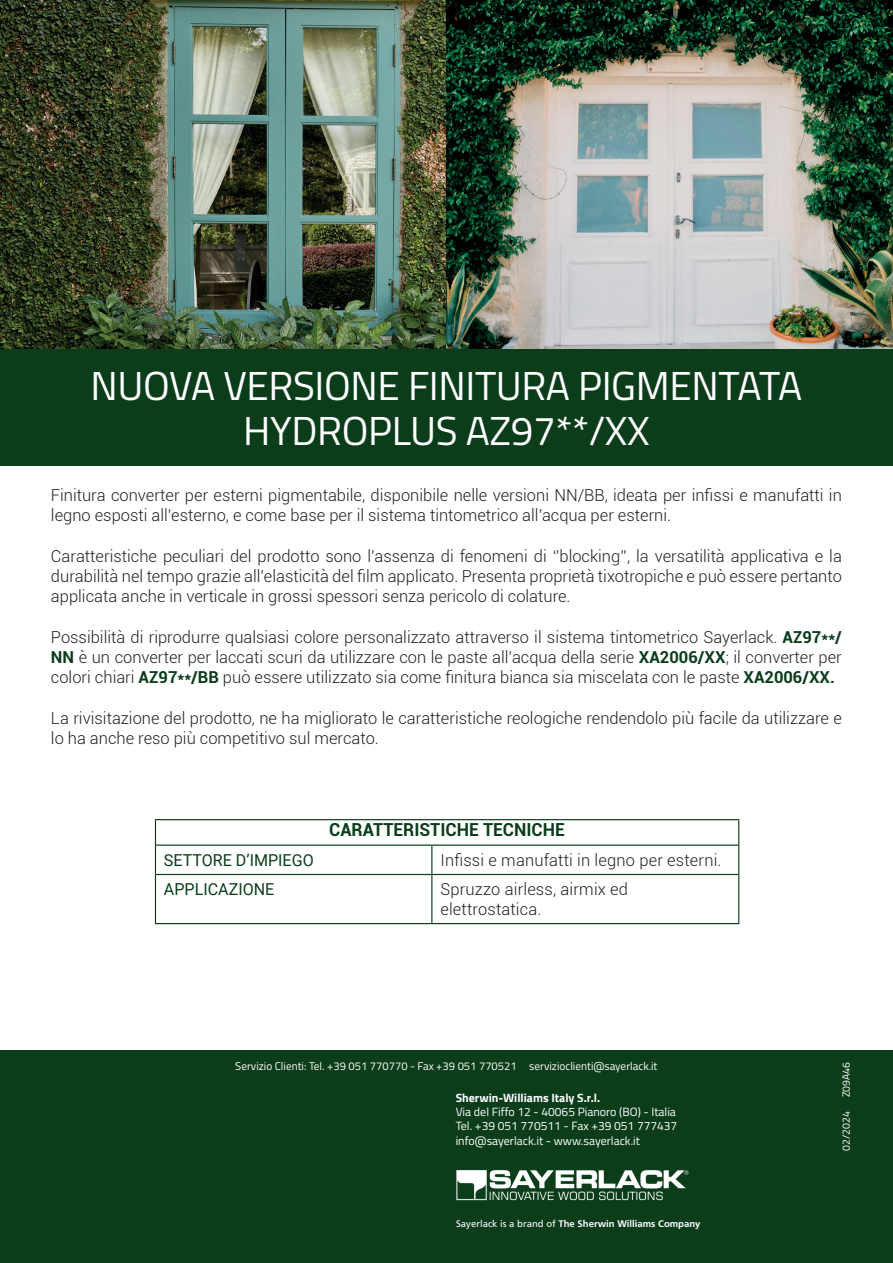
<style>
.page{position:relative;width:893px;height:1263px;background:#fff}
.page>*{position:absolute;margin:0;border:0;box-sizing:border-box;transform-origin:0 0}
.t1{font:40.5px/45px "Titillium";letter-spacing:-.01em;color:#fff;text-align:center}
.t2{font:700 18px "Roboto";color:#0b3d1b}
.t3{font:300 16.5px/20.2px "Roboto";color:#231f20}
.t4{font:16.5px "Roboto";color:#0b3d1b}
.t5{font:12px/14.4px "Titillium";color:#fff;text-align:justify}
.t6{font:700 12px "Titillium";color:#fff}
.t7{font:11.25px "Titillium";color:#fff}
.t8{font:10.5px "Titillium";color:#fff}
.t9{font:700 9.6px "Frutiger LT Std";color:#fff}
.s1{font-weight:700;color:#0b3d1b}
.s2{font-weight:400}
</style>
<div class="page">
<div style="left:0;top:1050px;width:893px;height:213px;background:#0b3d1b"></div>
<div style="left:0;top:349px;width:893px;height:116px;background:#0b3d1b"></div>
<img style="left:0;top:0;width:893px;height:349px">
<hr style="left:155px;top:819px;width:277px;height:1px;background:#0b3d1b">
<hr style="left:432px;top:819px;width:307px;height:1px;background:#0b3d1b">
<hr style="left:156px;top:844px;width:276px;height:2px;background:#0b3d1b">
<hr style="left:432px;top:844px;width:306px;height:2px;background:#0b3d1b">
<hr style="left:156px;top:874px;width:276px;height:1px;background:#0b3d1b">
<hr style="left:432px;top:874px;width:306px;height:1px;background:#0b3d1b">
<hr style="left:155px;top:923px;width:277px;height:1px;background:#0b3d1b">
<hr style="left:432px;top:923px;width:307px;height:1px;background:#0b3d1b">
<svg style="left:155px;top:820px;width:1px;height:54px"></svg>
<svg style="left:431px;top:846px;width:1px;height:28px"></svg>
<svg style="left:738px;top:820px;width:1px;height:54px"></svg>
<hr style="left:155px;top:874px;width:1px;height:49px;background:#0b3d1b">
<hr style="left:431px;top:875px;width:1px;height:48px;background:#0b3d1b">
<hr style="left:738px;top:874px;width:1px;height:49px;background:#0b3d1b">
<img style="left:456px;top:1170px;width:233px;height:30px">
<h1 class="t1" style="left:91px;top:361px;width:713px">NUOVA VERSIONE FINITURA PIGMENTATA<br>HYDROPLUS AZ97**/XX</h1>
<p class="t3" style="left:51px;top:484px;width:792px">Finitura converter per esterni pigmentabile, disponibile nelle versioni NN/BB, ideata per infissi e manufatti in legno esposti all’esterno, e come base per il sistema tintometrico all’acqua per esterni.</p>
<p class="t3" style="left:51px;top:545px;width:792px;text-align:justify">Caratteristiche peculiari del prodotto sono l’assenza di fenomeni di ‘’blocking’’, la versatilità applicativa e la durabilità nel tempo grazie all’elasticità del film applicato. Presenta proprietà tixotropiche e può essere pertanto applicata anche in verticale in grossi spessori senza pericolo di colature.</p>
<p class="t3" style="left:51px;top:626px;width:792px;text-align:justify">Possibilità di riprodurre qualsiasi colore personalizzato attraverso il sistema tintometrico Sayerlack. <span class="s1">AZ97**/ NN</span> è un converter per laccati scuri da utilizzare con le paste all’acqua della serie <span class="s1">XA2006/XX</span>; il converter per colori chiari <span class="s1">AZ97**/BB</span> può essere utilizzato sia come finitura bianca sia miscelata con le paste <span class="s1">XA2006/XX.</span></p>
<p class="t3" style="left:51px;top:707px;width:792px">La rivisitazione del prodotto, ne ha migliorato le caratteristiche reologiche rendendolo più facile da utilizzare e lo ha anche reso più competitivo sul mercato.</p>
<p class="t2" style="left:329px;top:817px;width:237px">CARATTERISTICHE TECNICHE</p>
<p class="t4" style="left:164px;top:848px;width:151px">SETTORE D’IMPIEGO</p>
<p class="t3" style="left:440px;top:849px;width:283px">Infissi e manufatti in legno per esterni.</p>
<p class="t4" style="left:164px;top:878px;width:112px">APPLICAZIONE</p>
<p class="t3" style="left:440px;top:879px;width:189px;line-height:19.8px">Spruzzo airless, airmix ed elettrostatica.</p>
<p class="t7" style="left:235px;top:1057px;width:424px">Servizio Clienti: Tel. +39 051 770770 - Fax +39 051 770521 servizioclienti@sayerlack.it</p>
<p class="t6" style="left:456px;top:1088px;width:146px">Sherwin-Williams Italy S.r.l.</p>
<p class="t5" style="left:456px;top:1104px;width:223px">Via del Fiffo 12 - 40065 Pianoro (BO) - Italia Tel. +39 051 770511 - Fax +39 051 777437 info@sayerlack.it - www.sayerlack.it</p>
<p class="t9" style="left:456px;top:1217px;width:246px"><span class="s2">Sayerlack is a brand of</span> The Sherwin Williams Company</p>
<p class="t8" style="left:838px;top:1097px;width:37px;rotate:-90deg">Z09A46</p>
<p class="t8" style="left:838px;top:1151px;width:41px;rotate:-90deg">02/2024</p>
</div>
